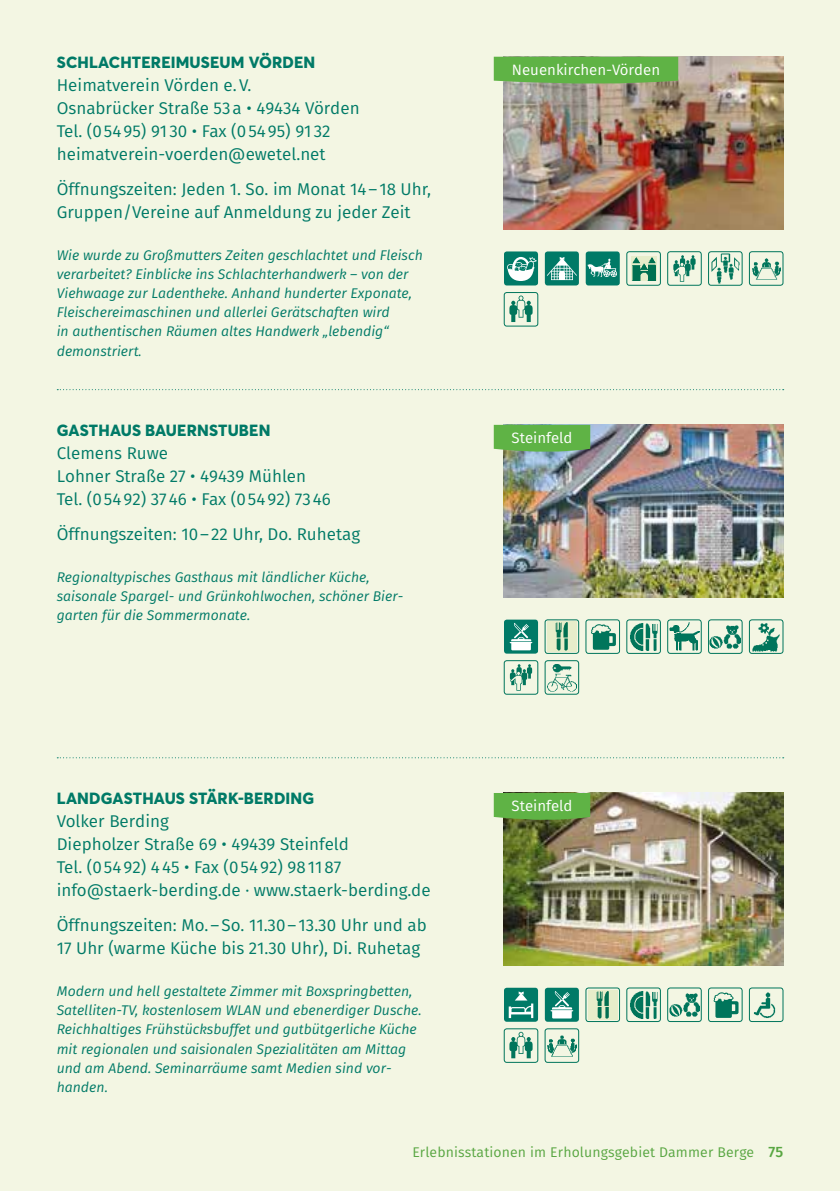
<style>
.page{position:relative;width:840px;height:1191px;background:#fff}
.page>*{position:absolute;margin:0;border:0;box-sizing:border-box;transform-origin:0 0}
.t1{font:17px/23px "Fira Sans";color:#007a67}
.t2{font:800 16px "Averta";letter-spacing:.01em;color:#007a67}
.t3{font:15px "Fira Sans";color:#fff}
.t4{font:italic 14px/19.2px "Fira Sans";color:#007a67}
.t5{font:14px "Fira Sans";letter-spacing:.01em;color:#58a641}
.s1{font-weight:500;font-size:15px}
</style>
<div class="page">
<div style="left:0;top:0;width:839px;height:1191px;background:#f3f6e3"></div>
<svg style="left:57px;top:389px;width:726px;height:1px"></svg>
<svg style="left:57px;top:757px;width:726px;height:1px"></svg>
<img style="left:503px;top:57px;width:279px;height:172px">
<img style="left:503px;top:793px;width:279px;height:172px">
<img style="left:503px;top:425px;width:279px;height:172px">
<div style="left:544px;top:251px;width:34px;height:34px;background:#007a67;border-radius:3px"></div>
<svg style="left:547px;top:257px;width:29px;height:23px"></svg>
<div style="left:503px;top:251px;width:34px;height:34px;background:#007a67;border-radius:3px"></div>
<svg style="left:507px;top:257px;width:29px;height:24px"></svg>
<div style="left:585px;top:251px;width:34px;height:34px;background:#007a67;border-radius:3px"></div>
<svg style="left:587px;top:259px;width:29px;height:18px"></svg>
<svg style="left:493px;top:57px;width:184px;height:28px;background:#66b14c"></svg>
<svg style="left:493px;top:425px;width:97px;height:28px;background:#64b14e"></svg>
<div style="left:503px;top:619px;width:34px;height:34px;background:#007a67;border-radius:3px"></div>
<svg style="left:509px;top:623px;width:23px;height:27px"></svg>
<div style="left:503px;top:987px;width:34px;height:34px;background:#007a67;border-radius:3px"></div>
<svg style="left:508px;top:991px;width:25px;height:27px"></svg>
<div style="left:544px;top:987px;width:34px;height:34px;background:#007a67;border-radius:3px"></div>
<svg style="left:550px;top:991px;width:23px;height:27px"></svg>
<img style="left:711px;top:253px;width:29px;height:30px">
<div style="left:708px;top:251px;width:34px;height:34px;border:1px solid #007a67;border-radius:3px"></div>
<img style="left:631px;top:256px;width:24px;height:25px">
<div style="left:626px;top:251px;width:34px;height:34px;border:1px solid #007a67;border-radius:3px"></div>
<svg style="left:509px;top:295px;width:23px;height:27px"></svg>
<div style="left:503px;top:292px;width:34px;height:34px;border:1px solid #007a67;border-radius:3px"></div>
<svg style="left:673px;top:255px;width:22px;height:27px"></svg>
<div style="left:667px;top:251px;width:34px;height:34px;border:1px solid #007a67;border-radius:3px"></div>
<img style="left:752px;top:258px;width:28px;height:22px">
<div style="left:748px;top:251px;width:34px;height:34px;border:1px solid #007a67;border-radius:3px"></div>
<img style="left:547px;top:622px;width:29px;height:29px">
<div style="left:544px;top:619px;width:34px;height:34px;border:1px solid #007a67;border-radius:3px"></div>
<img style="left:669px;top:622px;width:29px;height:29px">
<div style="left:667px;top:619px;width:34px;height:34px;border:1px solid #007a67;border-radius:3px"></div>
<img style="left:630px;top:623px;width:27px;height:28px">
<div style="left:626px;top:619px;width:34px;height:34px;border:1px solid #007a67;border-radius:3px"></div>
<svg style="left:509px;top:664px;width:23px;height:26px"></svg>
<div style="left:503px;top:660px;width:34px;height:34px;border:1px solid #007a67;border-radius:3px"></div>
<img style="left:752px;top:623px;width:28px;height:28px">
<div style="left:748px;top:619px;width:34px;height:34px;border:1px solid #007a67;border-radius:3px"></div>
<img style="left:547px;top:664px;width:28px;height:27px">
<div style="left:544px;top:660px;width:34px;height:34px;border:1px solid #007a67;border-radius:3px"></div>
<img style="left:710px;top:625px;width:30px;height:24px">
<div style="left:708px;top:619px;width:34px;height:34px;border:1px solid #007a67;border-radius:3px"></div>
<img style="left:750px;top:989px;width:26px;height:30px">
<div style="left:748px;top:987px;width:34px;height:34px;border:1px solid #007a67;border-radius:3px"></div>
<img style="left:588px;top:990px;width:29px;height:29px">
<div style="left:585px;top:987px;width:34px;height:34px;border:1px solid #007a67;border-radius:3px"></div>
<svg style="left:509px;top:1031px;width:23px;height:27px"></svg>
<div style="left:503px;top:1028px;width:34px;height:34px;border:1px solid #007a67;border-radius:3px"></div>
<img style="left:630px;top:991px;width:27px;height:28px">
<div style="left:626px;top:987px;width:34px;height:34px;border:1px solid #007a67;border-radius:3px"></div>
<img style="left:669px;top:993px;width:30px;height:24px">
<div style="left:667px;top:987px;width:34px;height:34px;border:1px solid #007a67;border-radius:3px"></div>
<img style="left:547px;top:1035px;width:28px;height:22px">
<div style="left:544px;top:1028px;width:34px;height:34px;border:1px solid #007a67;border-radius:3px"></div>
<svg style="left:493px;top:793px;width:97px;height:28px;background:#62af47"></svg>
<svg style="left:591px;top:624px;width:24px;height:26px"></svg>
<div style="left:585px;top:619px;width:34px;height:34px;border:1px solid #007a67;border-radius:3px"></div>
<svg style="left:713px;top:992px;width:25px;height:26px"></svg>
<div style="left:708px;top:987px;width:34px;height:34px;border:1px solid #007a67;border-radius:3px"></div>
<p class="t2" style="left:57px;top:52px;width:260px">SCHLACHTEREIMUSEUM VÖRDEN</p>
<p class="t1" style="left:57px;top:73px;width:304px">Heimatverein Vörden e.V.<br>Osnabrücker Straße 53a • 49434 Vörden Tel. (05495) 91 30 • Fax (05495) 91 32 heimatverein-voerden@ewetel.net</p>
<p class="t1" style="left:57px;top:177px;width:375px">Öffnungszeiten: Jeden 1. So. im Monat 14–18 Uhr,<br>Gruppen/Vereine auf Anmeldung zu jeder Zeit</p>
<p class="t4" style="left:57px;top:245px;width:367px">Wie wurde zu Großmutters Zeiten geschlachtet und Fleisch verarbeitet? Einblicke ins Schlachterhandwerk – von der Viehwaage zur Ladentheke. Anhand hunderter Exponate, Fleischereimaschinen und allerlei Gerätschaften wird<br>in authentischen Räumen altes Handwerk „lebendig“ demonstriert.</p>
<p class="t2" style="left:57px;top:420px;width:215px">GASTHAUS BAUERNSTUBEN</p>
<p class="t1" style="left:57px;top:441px;width:275px">Clemens Ruwe<br>Lohner Straße 27 • 49439 Mühlen<br>Tel. (05492) 3746 • Fax (05492) 7346</p>
<p class="t1" style="left:57px;top:522px;width:305px">Öffnungszeiten: 10–22 Uhr, Do. Ruhetag</p>
<p class="t4" style="left:57px;top:567px;width:346px">Regionaltypisches Gasthaus mit ländlicher Küche, saisonale Spargel- und Grünkohlwochen, schöner Bier&shy;garten für die Sommermonate.</p>
<p class="t2" style="left:57px;top:788px;width:259px">LANDGASTHAUS STÄRK-BERDING</p>
<p class="t1" style="left:57px;top:809px;width:375px">Volker Berding<br>Diepholzer Straße 69 • 49439 Steinfeld<br>Tel. (05492) 445 • Fax (05492) 981187 info@staerk-berding.de ∙ www.staerk-berding.de</p>
<p class="t1" style="left:57px;top:913px;width:371px">Öffnungszeiten: Mo.–So. 11.30–13.30 Uhr und ab<br>17 Uhr (warme Küche bis 21.30 Uhr), Di. Ruhetag</p>
<p class="t4" style="left:57px;top:981px;width:366px">Modern und hell gestaltete Zimmer mit Boxspringbetten, Satelliten-TV, kostenlosem WLAN und ebenerdiger Dusche.<br>Reichhaltiges Frühstücksbuffet und gutbütgerliche Küche mit regionalen und saisionalen Spezialitäten am Mittag und am Abend. Seminarräume samt Medien sind vor&shy;handen.</p>
<p class="t3" style="left:511px;top:58px;width:150px">Neuenkirchen-Vörden</p>
<p class="t3" style="left:511px;top:426px;width:62px">Steinfeld</p>
<p class="t3" style="left:511px;top:794px;width:62px">Steinfeld</p>
<p class="t5" style="left:412px;top:1141px;width:372px">Erlebnisstationen im Erholungsgebiet Dammer Berge <span class="s1">75</span></p>
</div>
